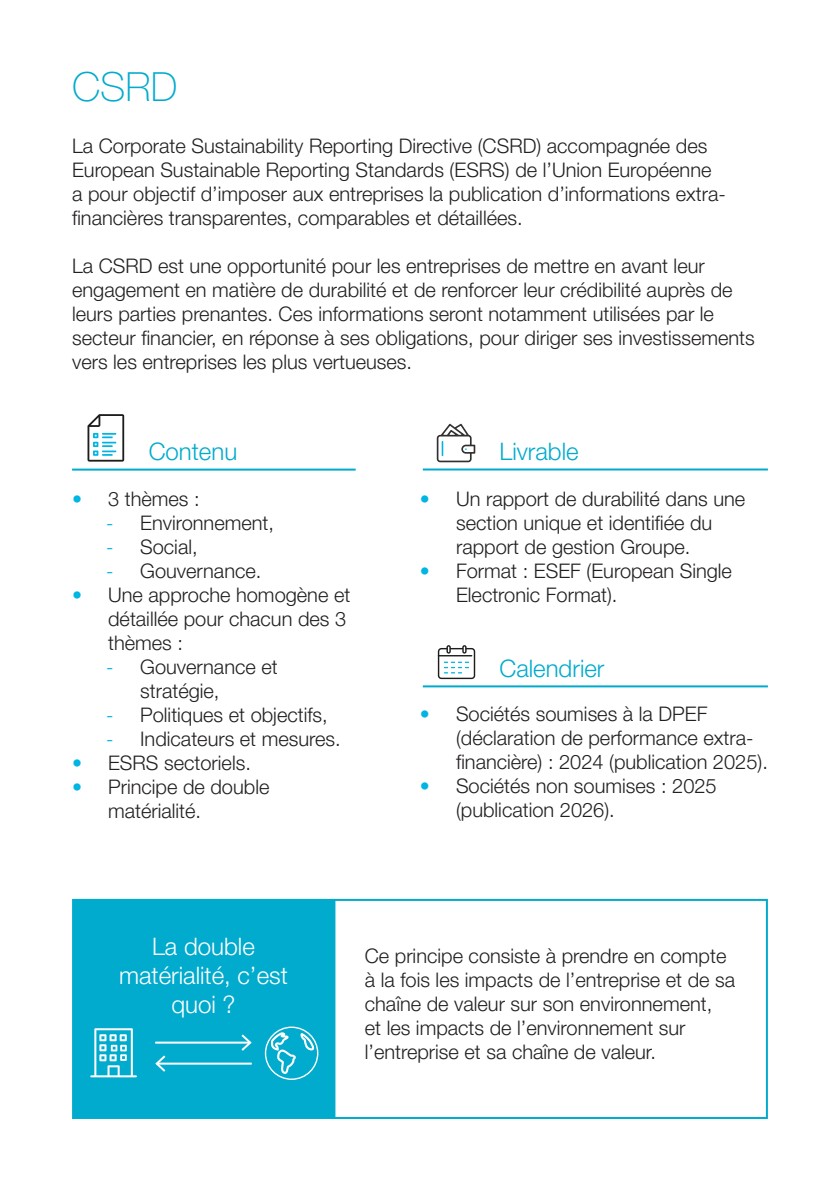
<style>
.page{position:relative;width:840px;height:1191px;background:#fff}
.page>*{position:absolute;margin:0;border:0;box-sizing:border-box;transform-origin:0 0}
.t1{font:100 40px "Helvetica Neue LT Pro";color:#00abcd}
.t2{font:300 24px/28.8px "Helvetica Neue LT Pro";color:#fff;text-align:center}
.t3{font:300 24px "Helvetica Neue LT Pro";color:#00abcd}
.t4{font:300 20px/24px "Helvetica Neue LT Pro";color:#231f20}
.s1{color:#00b5e2}
</style>
<div class="page">
<svg style="left:437px;top:645px;width:38px;height:34px"></svg>
<svg style="left:87px;top:414px;width:37px;height:47px"></svg>
<div style="left:72px;top:899px;width:262px;height:220px;background:#00abcd"></div>
<div style="left:333px;top:899px;width:434px;height:220px;border:2px solid #00abcd"></div>
<hr style="left:155px;top:1041px;width:95px;height:2px;background:#fff">
<svg style="left:239px;top:1034px;width:13px;height:17px"></svg>
<hr style="left:157px;top:1062px;width:94px;height:2px;background:#fff">
<svg style="left:155px;top:1055px;width:12px;height:17px"></svg>
<svg style="left:90px;top:1028px;width:47px;height:49px"></svg>
<svg style="left:270px;top:1028px;width:45px;height:47px"></svg>
<div style="left:265px;top:1026px;width:53px;height:53px;border:1px solid #fff;border-radius:50%"></div>
<hr style="left:72px;top:468px;width:283px;height:2px;background:#00abcd">
<svg style="left:436px;top:424px;width:39px;height:38px"></svg>
<hr style="left:422px;top:468px;width:345px;height:2px;background:#00abcd">
<hr style="left:422px;top:685px;width:345px;height:2px;background:#00abcd">
<p class="t1" style="left:72px;top:63px;width:107px">CSRD</p>
<p class="t4" style="left:72px;top:134px;width:655px">La Corporate Sustainability Reporting Directive (CSRD) accompagnée des European Sustainable Reporting Standards (ESRS) de l’Union Européenne a pour objectif d’imposer aux entreprises la publication d’informations extra&shy;financières transparentes, comparables et détaillées.</p>
<p class="t4" style="left:72px;top:254px;width:683px">La CSRD est une opportunité pour les entreprises de mettre en avant leur engagement en matière de durabilité et de renforcer leur crédibilité auprès de leurs parties prenantes. Ces informations seront notamment utilisées par le secteur financier, en réponse à ses obligations, pour diriger ses investissements vers les entreprises les plus vertueuses.</p>
<p class="t3" style="left:149px;top:437px;width:90px">Contenu</p>
<p class="t3" style="left:499px;top:437px;width:81px">Livrable</p>
<p class="t4" style="left:72px;top:486px;width:129px"><span class="s1">•</span> 3 thèmes :</p>
<p class="t4" style="left:106px;top:510px;width:169px"><span class="s1">-</span> Environnement,</p>
<p class="t4" style="left:106px;top:534px;width:93px"><span class="s1">-</span> Social,</p>
<p class="t4" style="left:106px;top:558px;width:157px"><span class="s1">-</span> Gouvernance.</p>
<p class="t4" style="left:108px;top:582px;width:243px;text-indent:-36px"><span class="s1">•</span> Une approche homogène et détaillée pour chacun des 3 thèmes :</p>
<p class="t4" style="left:140px;top:654px;width:139px;text-indent:-34px"><span class="s1">-</span> Gouvernance et stratégie,</p>
<p class="t4" style="left:106px;top:702px;width:223px"><span class="s1">-</span> Politiques et objectifs,</p>
<p class="t4" style="left:106px;top:726px;width:236px"><span class="s1">-</span> Indicateurs et mesures.</p>
<p class="t4" style="left:72px;top:750px;width:180px"><span class="s1">•</span> ESRS sectoriels.</p>
<p class="t4" style="left:108px;top:774px;width:163px;text-indent:-36px"><span class="s1">•</span> Principe de double matérialité.</p>
<p class="t4" style="left:456px;top:486px;width:290px;text-indent:-36px"><span class="s1">•</span> Un rapport de durabilité dans une section unique et identifiée du rapport de gestion Groupe.</p>
<p class="t4" style="left:456px;top:558px;width:277px;text-indent:-36px"><span class="s1">•</span> Format : ESEF (European Single<br>Electronic Format).</p>
<p class="t3" style="left:499px;top:653px;width:106px">Calendrier</p>
<p class="t4" style="left:456px;top:701px;width:313px;text-indent:-36px"><span class="s1">•</span> Sociétés soumises à la DPEF (déclaration de performance extra&shy;financière) : 2024 (publication 2025).</p>
<p class="t4" style="left:456px;top:773px;width:262px;text-indent:-36px"><span class="s1">•</span> Sociétés non soumises : 2025 (publication 2026).</p>
<p class="t2" style="left:119px;top:931px;width:170px">La double matérialité, c’est quoi ?</p>
<p class="t4" style="left:364px;top:943px;width:372px">Ce principe consiste à prendre en compte à la fois les impacts de l’entreprise et de sa chaîne de valeur sur son environnement,<br>et les impacts de l’environnement sur l’entreprise et sa chaîne de valeur.</p>
</div>
